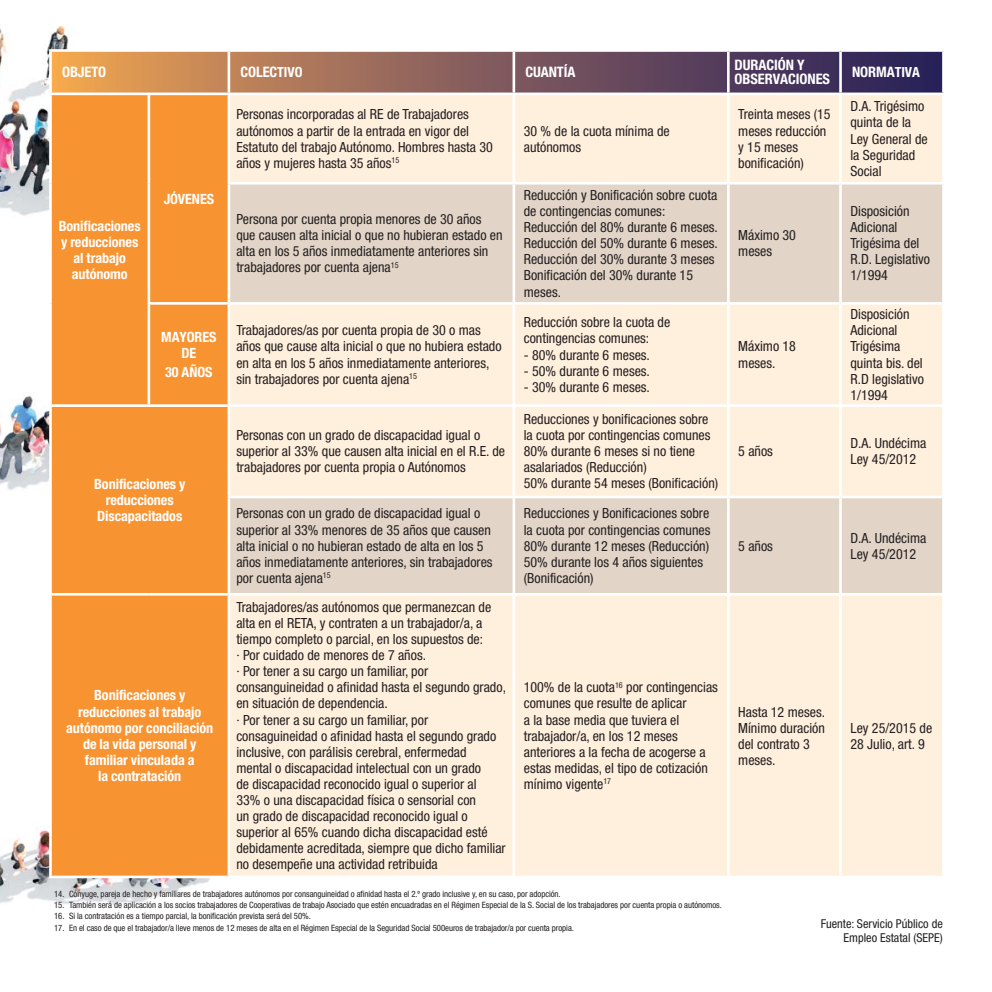
<style>
.page{position:relative;width:992px;height:992px;background:#fff}
.page>*{position:absolute;margin:0;border:0;box-sizing:border-box;transform-origin:0 0}
.t1{font:700 condensed 14.35px/14.3px "Helvetica Neue LT Std";letter-spacing:-.005em;color:#fff}
.t2{font:700 condensed 14.17px/16.1px "Helvetica Neue LT Std";letter-spacing:-.005em;color:#fff;text-align:center}
.t3{font:condensed 14px/16.1px "Helvetica Neue LT Std";color:#231f20}
.t4{font:condensed 12.25px/14px "Helvetica Neue LT Std";color:#231f20;text-align:right}
.t5{font:condensed 8.75px "Helvetica Neue LT Std";letter-spacing:-.005em;color:#231f20}
.s1{font-size:14px}
</style>
<div class="page">
<img style="left:0;top:25px;width:210px;height:880px">
<svg style="left:52px;top:52px;width:889px;height:40px;background:#865e5a"></svg>
<div style="left:52px;top:95px;width:175px;height:780px;background:#f79431"></div>
<div style="left:230px;top:95px;width:711px;height:780px;background:#ffefdd"></div>
<svg style="left:230px;top:184px;width:711px;height:409px;background:#efe1d2"></svg>
<hr style="left:49px;top:49px;width:100px;height:3px;background:#fff">
<hr style="left:49px;top:52px;width:3px;height:40px;background:#fff">
<hr style="left:149px;top:49px;width:364px;height:3px;background:#fff">
<hr style="left:227px;top:52px;width:3px;height:40px;background:#fff">
<hr style="left:512px;top:52px;width:3px;height:40px;background:#fff">
<hr style="left:726px;top:52px;width:3px;height:40px;background:#fff">
<hr style="left:839px;top:52px;width:2px;height:40px;background:#fff">
<hr style="left:49px;top:92px;width:180px;height:3px;background:#fff">
<hr style="left:49px;top:95px;width:3px;height:88px;background:#fff">
<hr style="left:147px;top:95px;width:3px;height:88px;background:#fff">
<hr style="left:49px;top:183px;width:3px;height:120px;background:#fff">
<hr style="left:147px;top:183px;width:3px;height:119px;background:#fff">
<hr style="left:49px;top:303px;width:3px;height:101px;background:#fff">
<hr style="left:147px;top:302px;width:82px;height:2px;background:#fff">
<hr style="left:147px;top:304px;width:3px;height:100px;background:#fff">
<hr style="left:49px;top:404px;width:100px;height:3px;background:#fff">
<hr style="left:49px;top:407px;width:3px;height:90px;background:#fff">
<hr style="left:149px;top:404px;width:80px;height:3px;background:#fff">
<hr style="left:49px;top:497px;width:3px;height:96px;background:#fff">
<hr style="left:49px;top:593px;width:100px;height:2px;background:#fff">
<hr style="left:49px;top:595px;width:3px;height:280px;background:#fff">
<hr style="left:149px;top:593px;width:80px;height:2px;background:#fff">
<hr style="left:49px;top:875px;width:180px;height:3px;background:#fff">
<hr style="left:512px;top:95px;width:3px;height:87px;background:#fff">
<hr style="left:726px;top:95px;width:3px;height:87px;background:#fff">
<hr style="left:839px;top:95px;width:2px;height:87px;background:#fff">
<hr style="left:839px;top:304px;width:2px;height:100px;background:#fff">
<hr style="left:726px;top:304px;width:3px;height:100px;background:#fff">
<hr style="left:512px;top:304px;width:3px;height:100px;background:#fff">
<hr style="left:512px;top:407px;width:3px;height:88px;background:#fff">
<hr style="left:726px;top:407px;width:3px;height:88px;background:#fff">
<hr style="left:839px;top:407px;width:2px;height:88px;background:#fff">
<hr style="left:839px;top:595px;width:2px;height:280px;background:#fff">
<hr style="left:726px;top:595px;width:3px;height:280px;background:#fff">
<hr style="left:512px;top:595px;width:3px;height:280px;background:#fff">
<hr style="left:227px;top:182px;width:286px;height:2px;background:#fff">
<hr style="left:229px;top:302px;width:284px;height:2px;background:#fff">
<hr style="left:513px;top:182px;width:215px;height:2px;background:#fff">
<hr style="left:512px;top:184px;width:3px;height:118px;background:#fff">
<hr style="left:513px;top:302px;width:215px;height:2px;background:#fff">
<hr style="left:728px;top:182px;width:112px;height:2px;background:#fff">
<hr style="left:726px;top:184px;width:3px;height:118px;background:#fff">
<hr style="left:728px;top:302px;width:112px;height:2px;background:#fff">
<hr style="left:840px;top:182px;width:104px;height:2px;background:#fff">
<hr style="left:839px;top:184px;width:2px;height:118px;background:#fff">
<hr style="left:840px;top:302px;width:104px;height:2px;background:#fff">
<hr style="left:229px;top:404px;width:715px;height:3px;background:#fff">
<hr style="left:840px;top:495px;width:104px;height:3px;background:#fff">
<hr style="left:840px;top:593px;width:104px;height:2px;background:#fff">
<hr style="left:227px;top:495px;width:286px;height:3px;background:#fff">
<hr style="left:229px;top:593px;width:284px;height:2px;background:#fff">
<hr style="left:513px;top:495px;width:215px;height:3px;background:#fff">
<hr style="left:512px;top:498px;width:3px;height:95px;background:#fff">
<hr style="left:513px;top:593px;width:215px;height:2px;background:#fff">
<hr style="left:728px;top:495px;width:112px;height:3px;background:#fff">
<hr style="left:726px;top:498px;width:3px;height:95px;background:#fff">
<hr style="left:839px;top:498px;width:2px;height:95px;background:#fff">
<hr style="left:728px;top:593px;width:112px;height:2px;background:#fff">
<p class="t1" style="left:62px;top:67px;width:46px">OBJETO</p>
<p class="t1" style="left:240px;top:67px;width:63px">COLEC<span class="s1">TIVO</span></p>
<p class="t1" style="left:525px;top:67px;width:52px">CUANTÍA</p>
<p class="t1" style="left:734px;top:60px;width:97px">DURACIÓN Y<br>OBSERVACIONES</p>
<p class="t1" style="left:851px;top:67px;width:69px">NORMA<span class="s1">TIVA</span></p>
<p class="t2" style="left:59px;top:219px;width:83px">Bonificaciones y reducciones al trabajo autónomo</p>
<p class="t2" style="left:164px;top:192px;width:52px">JÓVENES</p>
<p class="t2" style="left:161px;top:331px;width:57px">MAYORES<br>DE</p>
<p class="t2" style="left:165px;top:365px;width:49px">30 AÑOS</p>
<p class="t2" style="left:94px;top:477px;width:93px">Bonificaciones y reducciones<br>Discapacitados</p>
<p class="t2" style="left:66px;top:689px;width:149px">Bonificaciones y reducciones al trabajo autónomo por conciliación de la vida personal y familiar vinculada a<br>la contratación</p>
<p class="t3" style="left:236px;top:108px;width:258px">Personas incorporadas al RE de Trabajadores autónomos a partir de la entrada en vigor del Estatuto del trabajo Autónomo. Hombres hasta 30 años y mujeres hasta 35 años<sup>15</sup></p>
<p class="t3" style="left:236px;top:213px;width:268px">Persona por cuenta propia menores de 30 años que causen alta inicial o que no hubieran estado en alta en los 5 años inmediatamente anteriores sin trabajadores por cuenta ajena<sup>15</sup></p>
<p class="t3" style="left:523px;top:124px;width:147px">30 % de la cuota mínima de autónomos</p>
<p class="t3" style="left:523px;top:189px;width:196px">Reducción y Bonificación sobre cuota de contingencias comunes:<br>Reducción del 80% durante 6 meses.<br>Reducción del 50% durante 6 meses.<br>Reducción del 30% durante 3 meses<br>Bonificación del 30% durante 15 meses.</p>
<p class="t3" style="left:236px;top:324px;width:267px">Trabajadores/as por cuenta propia de 30 o mas años que cause alta inicial o que no hubiera estado en alta en los 5 años inmediatamente anteriores, sin trabajadores por cuenta ajena<sup>15</sup></p>
<p class="t3" style="left:523px;top:316px;width:148px">Reducción sobre la cuota de contingencias comunes:</p>
<p class="t3" style="left:523px;top:348px;width:128px">- 80% durante 6 meses.</p>
<p class="t3" style="left:523px;top:364px;width:128px">- 50% durante 6 meses.</p>
<p class="t3" style="left:523px;top:380px;width:128px">- 30% durante 6 meses.</p>
<p class="t3" style="left:236px;top:429px;width:270px">Personas con un grado de discapacidad igual o superior al 33% que causen alta inicial en el R.E. de trabajadores por cuenta propia o Autónomos</p>
<p class="t3" style="left:523px;top:413px;width:196px">Reducciones y bonificaciones sobre la cuota por contingencias comunes<br>80% durante 6 meses si no tiene asalariados (Reducción)<br>50% durante 54 meses (Bonificación)</p>
<p class="t3" style="left:236px;top:507px;width:258px">Personas con un grado de discapacidad igual o superior al 33% menores de 35 años que causen alta inicial o no hubieran estado de alta en los 5 años inmediatamente anteriores, sin trabajadores por cuenta ajena<sup>15</sup></p>
<p class="t3" style="left:523px;top:507px;width:188px">Reducciones y Bonificaciones sobre la cuota por contingencias comunes<br>80% durante 12 meses (Reducción)<br>50% durante los 4 años siguientes (Bonificación)</p>
<p class="t3" style="left:236px;top:600px;width:271px">Trabajadores/as autónomos que permanezcan de alta en el RETA, y contraten a un trabajador/a, a tiempo completo o parcial, en los supuestos de:<br>· Por cuidado de menores de 7 años.<br>· Por tener a su cargo un familiar, por consanguineidad o afinidad hasta el segundo grado, en situación de dependencia.<br>· Por tener a su cargo un familiar, por consaguineidad o afinidad hasta el segundo grado inclusive, con parálisis cerebral, enfermedad<br>mental o discapacidad intelectual con un grado<br>de discapacidad reconocido igual o superior al<br>33% o una discapacidad física o sensorial con<br>un grado de discapacidad reconocido igual o superior al 65% cuando dicha discapacidad esté debidamente acreditada, siempre que dicho familiar no desempeñe una actividad retribuida</p>
<p class="t3" style="left:523px;top:681px;width:196px">100% de la cuota<sup>16</sup> por contingencias comunes que resulte de aplicar<br>a la base media que tuviera el trabajador/a, en los 12 meses anteriores a la fecha de acogerse a estas medidas, el tipo de cotización mínimo vigente<sup>17</sup></p>
<p class="t3" style="left:738px;top:108px;width:94px">Treinta meses (15 meses reducción y 15 meses bonificación)</p>
<p class="t3" style="left:850px;top:100px;width:79px">D.A. Trigésimo quinta de la<br>Ley General de la Seguridad<br>Social</p>
<p class="t3" style="left:738px;top:229px;width:59px">Máximo 30 meses</p>
<p class="t3" style="left:738px;top:340px;width:59px">Máximo 18 meses.</p>
<p class="t3" style="left:850px;top:205px;width:81px">Disposición<br>Adicional<br>Trigésima del<br>R.D. Legislativo<br>1/1994</p>
<p class="t3" style="left:850px;top:308px;width:75px">Disposición<br>Adicional<br>Trigésima quinta bis. del<br>R.D legislativo<br>1/1994</p>
<p class="t3" style="left:738px;top:445px;width:36px">5 años</p>
<p class="t3" style="left:850px;top:437px;width:77px">D.A. Undécima<br>Ley 45/2012</p>
<p class="t3" style="left:738px;top:539px;width:36px">5 años</p>
<p class="t3" style="left:850px;top:531px;width:77px">D.A. Undécima<br>Ley 45/2012</p>
<p class="t3" style="left:738px;top:705px;width:88px">Hasta 12 meses.<br>Mínimo duración del contrato 3 meses.</p>
<p class="t3" style="left:850px;top:721px;width:83px">Ley 25/2015 de<br>28 Julio, art. 9</p>
<p class="t5" style="left:54px;top:890px;width:508px">14. Cónyuge, pareja de hecho y familiares de trabajadores autónomos por consanguineidad o afinidad hasta el 2.º grado inclusive y, en su caso, por adopción.</p>
<p class="t5" style="left:54px;top:901px;width:669px">15. También será de aplicación a los socios trabajadores de Cooperativas de trabajo Asociado que estén encuadradas en el Régimen Especial de la S. Social de los trabajadores por cuenta propia o autónomos.</p>
<p class="t5" style="left:54px;top:912px;width:258px">16. Si la contratación es a tiempo parcial, la bonificación prevista será del 50%.</p>
<p class="t5" style="left:54px;top:924px;width:521px">17. En el caso de que el trabajador/a lleve menos de 12 meses de alta en el Régimen Especial de la Seguridad Social 500euros de trabajador/a por cuenta propia.</p>
<p class="t4" style="left:820px;top:917px;width:124px">Fuente: Servicio Público de<br>Empleo Estatal (SEPE)</p>
</div>
